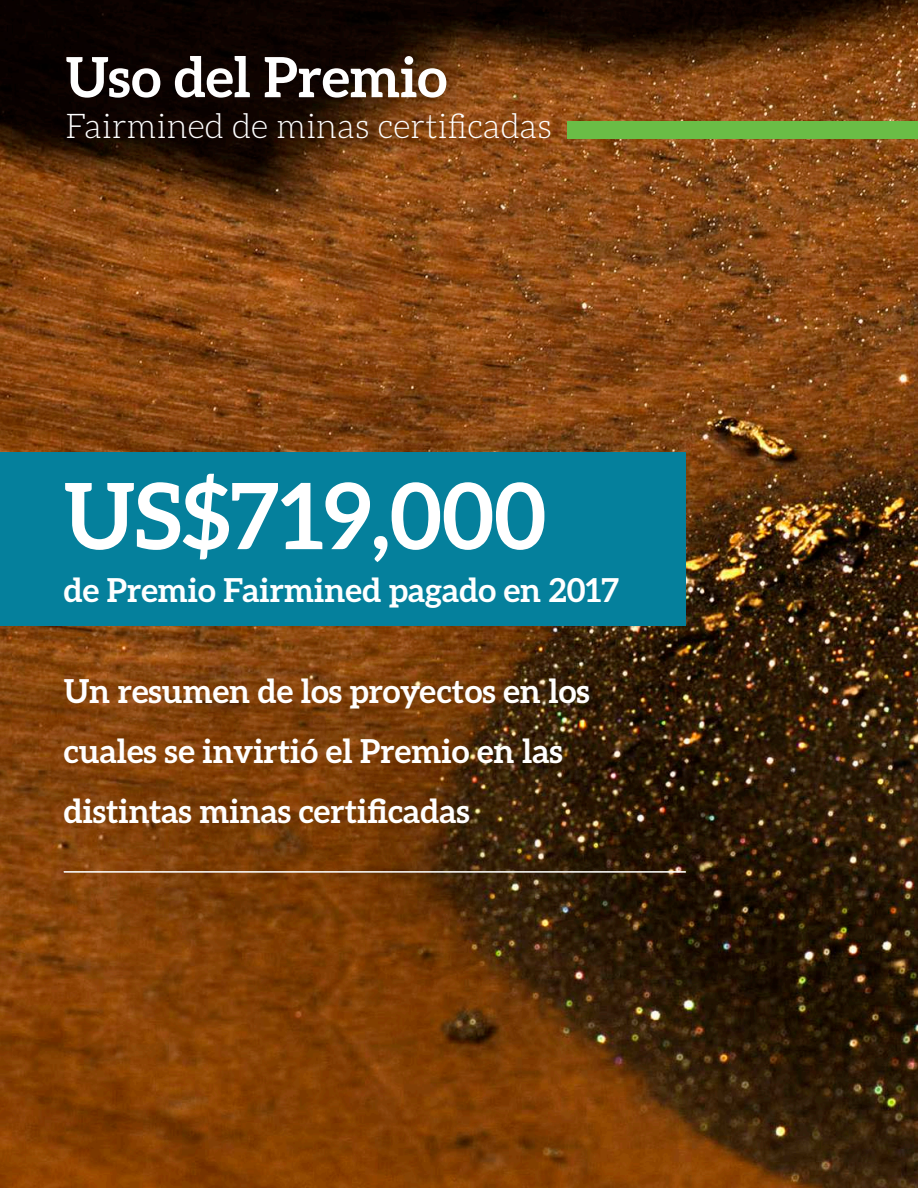
<style>
.page{position:relative;width:918px;height:1188px;background:#fff}
.page>*{position:absolute;margin:0;border:0;box-sizing:border-box;transform-origin:0 0}
.t1{font:700 91.5px "Aleo";color:#fff}
.t2{font:700 55.5px "Aleo";color:#fff}
.t3{font:300 34.05px "Aleo";color:#fff}
.t4{font:700 33px/60px "Aleo";color:#fff}
</style>
<div class="page">
<img style="left:0;top:0;width:918px;height:1188px">
<div style="left:567px;top:121px;width:351px;height:17px;background:#6abd46"></div>
<div style="left:0;top:452px;width:686px;height:174px;background:#05809c"></div>
<hr style="left:64px;top:871px;width:622px;height:2px;background:#fff">
<h2 class="t2" style="left:66px;top:45px;width:383px">Uso del Premio</h2>
<p class="t3" style="left:66px;top:108px;width:488px">Fairmined de minas certificadas</p>
<h1 class="t1" style="left:64px;top:463px;width:484px">US$719,000</h1>
<p class="t4" style="left:64px;top:559px;width:557px">de Premio Fairmined pagado en 2017</p>
<p class="t4" style="left:64px;top:660px;width:528px">Un resumen de los proyectos en los cuales se invirtió el Premio en las distintas minas certificadas</p>
</div>
